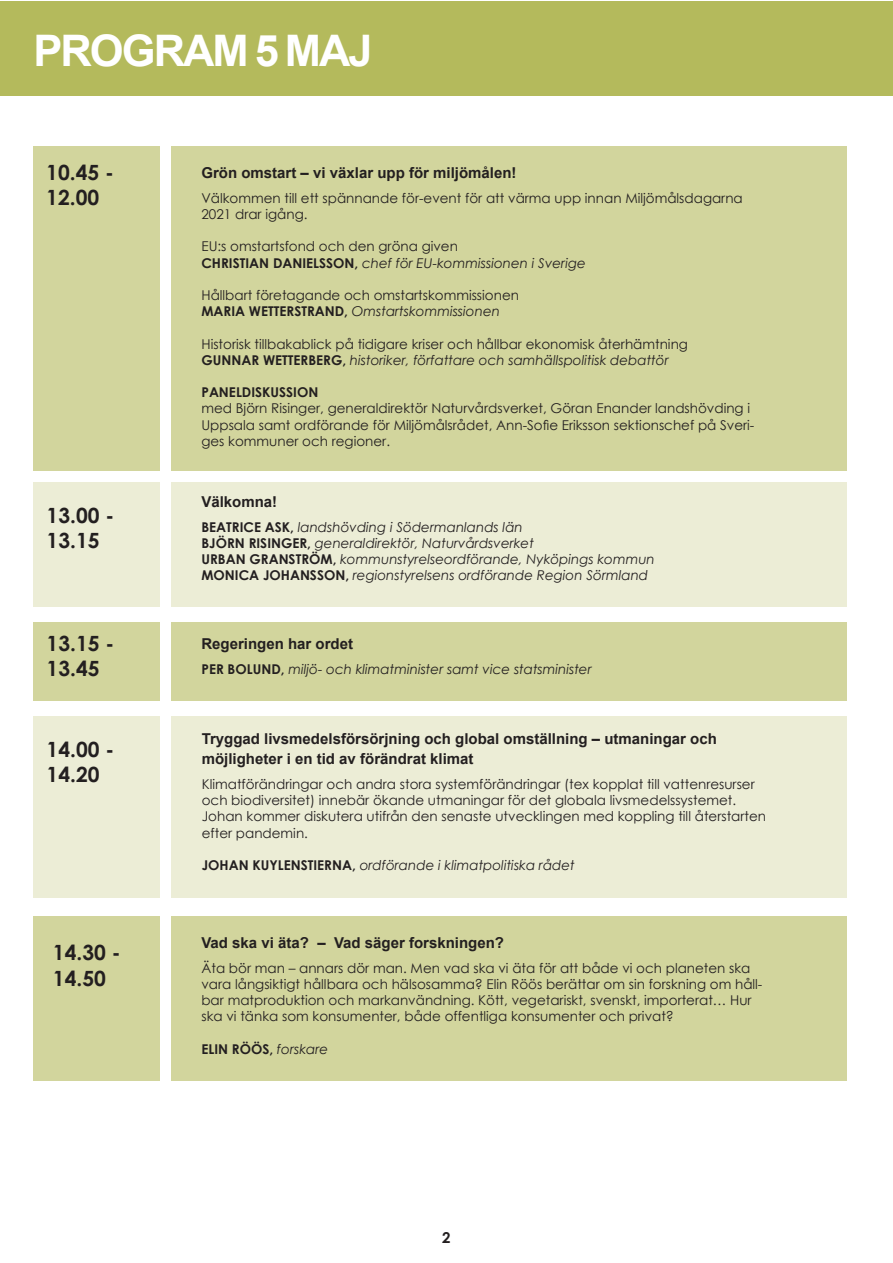
<style>
.page{position:relative;width:893px;height:1263px;background:#fff}
.page>*{position:absolute;margin:0;border:0;box-sizing:border-box;transform-origin:0 0}
.t1{font:700 43.5px "Arial";letter-spacing:-.045em;color:#fff}
.t2{font:700 21px/25.2px "Century Gothic";color:#231f20}
.t3{font:700 15px "Arial";color:#231f20}
.t4{font:700 15px "Century Gothic";color:#231f20}
.t5{font:13.5px/16.2px "Century Gothic";color:#231f20}
.t6{font:italic 13.5px "Century Gothic";color:#231f20}
.t7{font:700 13.5px "Century Gothic";color:#231f20}
.s1{font-weight:700;font-style:normal}
.s2{font-weight:400;font-style:italic}
</style>
<div class="page">
<div style="left:172px;top:146px;width:675px;height:325px;background:#d2d59d"></div>
<div style="left:172px;top:622px;width:675px;height:79px;background:#d2d59d"></div>
<div style="left:172px;top:483px;width:675px;height:124px;background:#ecedd6"></div>
<div style="left:172px;top:716px;width:675px;height:182px;background:#ecedd6"></div>
<div style="left:172px;top:917px;width:675px;height:164px;background:#d2d59d"></div>
<div style="left:33px;top:146px;width:126px;height:325px;background:#d2d59d"></div>
<div style="left:33px;top:622px;width:126px;height:79px;background:#d2d59d"></div>
<div style="left:33px;top:483px;width:126px;height:124px;background:#ecedd6"></div>
<div style="left:33px;top:716px;width:126px;height:182px;background:#ecedd6"></div>
<div style="left:33px;top:917px;width:126px;height:164px;background:#d2d59d"></div>
<div style="left:0;top:1px;width:893px;height:95px;background:#b4ba5c"></div>
<p class="t1" style="left:33px;top:20px;width:341px">PROGRAM 5 MAJ</p>
<p class="t2" style="left:46px;top:158px;width:69px">10.45 -<br>12.00</p>
<p class="t2" style="left:47px;top:502px;width:69px">13.00 -<br>13.15</p>
<p class="t2" style="left:47px;top:630px;width:69px">13.15 -<br>13.45</p>
<p class="t2" style="left:47px;top:735px;width:69px">14.00 -<br>14.20</p>
<p class="t2" style="left:53px;top:939px;width:69px">14.30 -</p>
<p class="t2" style="left:53px;top:964px;width:54px">14.50</p>
<p class="t3" style="left:201px;top:162px;width:317px">Grön omstart – vi växlar upp för miljömålen!</p>
<p class="t5" style="left:201px;top:189px;width:543px">Välkommen till ett spännande för-event för att värma upp innan Miljömålsdagarna<br>2021 drar igång.</p>
<p class="t5" style="left:201px;top:238px;width:258px">EU:s omstartsfond och den gröna given</p>
<p class="t6" style="left:201px;top:253px;width:386px"><span class="s1">CHRISTIAN DANIELSSON,</span> chef för EU-kommissionen i Sverige</p>
<p class="t5" style="left:201px;top:287px;width:319px">Hållbart företagande och omstartskommissionen</p>
<p class="t6" style="left:201px;top:302px;width:300px"><span class="s1">MARIA WETTERSTRAND,</span> Omstartskommissionen</p>
<p class="t5" style="left:201px;top:335px;width:488px">Historisk tillbakablick på tidigare kriser och hållbar ekonomisk återhämtning</p>
<p class="t6" style="left:201px;top:350px;width:469px"><span class="s1">GUNNAR WETTERBERG,</span> historiker, författare och samhällspolitisk debattör</p>
<p class="t7" style="left:201px;top:382px;width:118px">PANELDISKUSSION</p>
<p class="t5" style="left:201px;top:400px;width:554px">med Björn Risinger, generaldirektör Naturvårdsverket, Göran Enander landshövding i<br>Uppsala samt ordförande för Miljömålsrådet, Ann-Sofie Eriksson sektionschef på Sveri&shy;ges kommuner och regioner.</p>
<p class="t3" style="left:201px;top:491px;width:77px">Välkomna!</p>
<p class="t6" style="left:201px;top:517px;width:323px"><span class="s1">BEATRICE ASK,</span> landshövding i Södermanlands län</p>
<p class="t6" style="left:201px;top:533px;width:334px"><span class="s1">BJÖRN RISINGER,</span> generaldirektör, Naturvårdsverket</p>
<p class="t6" style="left:201px;top:550px;width:455px"><span class="s1">URBAN GRANSTRÖM,</span> kommunstyrelseordförande, Nyköpings kommun</p>
<p class="t6" style="left:201px;top:566px;width:448px"><span class="s1">MONICA JOHANSSON,</span> regionstyrelsens ordförande Region Sörmland</p>
<p class="t3" style="left:201px;top:633px;width:153px">Regeringen har ordet</p>
<p class="t6" style="left:201px;top:659px;width:392px"><span class="s1">PER BOLUND,</span> miljö- och klimatminister samt vice statsminister</p>
<p class="t3" style="left:202px;top:728px;width:517px">Tryggad livsmedelsförsörjning och global omställning – utmaningar och</p>
<p class="t3" style="left:202px;top:748px;width:273px">möjligheter i en tid av förändrat klimat</p>
<p class="t5" style="left:202px;top:776px;width:566px">Klimatförändringar och andra stora systemförändringar (tex kopplat till vattenresurser och biodiversitet) innebär ökande utmaningar för det globala livsmedelssystemet.<br>Johan kommer diskutera utifrån den senaste utvecklingen med koppling till återstarten efter pandemin.</p>
<p class="t6" style="left:202px;top:856px;width:375px"><span class="s1">JOHAN KUYLENSTIERNA,</span> ordförande i klimatpolitiska rådet</p>
<p class="t3" style="left:201px;top:932px;width:304px">Vad ska vi äta? – Vad säger forskningen?</p>
<p class="t5" style="left:201px;top:959px;width:562px">Äta bör man – annars dör man. Men vad ska vi äta för att både vi och planeten ska vara långsiktigt hållbara och hälsosamma? Elin Röös berättar om sin forskning om håll&shy;bar matproduktion och markanvändning. Kött, vegetariskt, svenskt, importerat… Hur ska vi tänka som konsumenter, både offentliga konsumenter och privat?</p>
<p class="t7" style="left:201px;top:1038px;width:128px">ELIN RÖÖS, <span class="s2">forskare</span></p>
<p class="t4" style="left:442px;top:1226px;width:10px">2</p>
</div>
